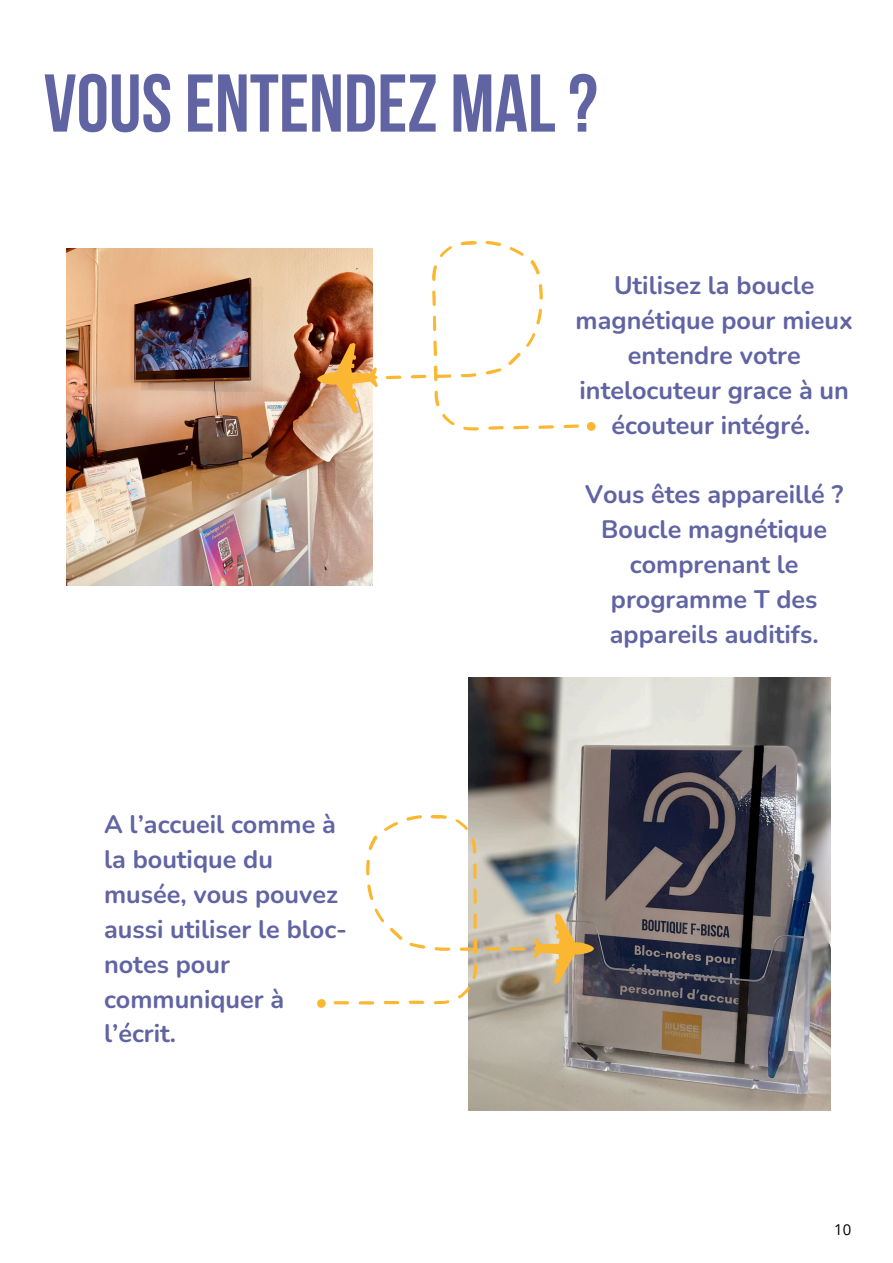
<style>
.page{position:relative;width:893px;height:1263px;background:#fff}
.page>*{position:absolute;margin:0;border:0;box-sizing:border-box;transform-origin:0 0}
.t1{font:700 81.75px "Bebas Neue";color:#6164a3}
.t2{font:700 25.2px/34.9px "Nunito";color:#6164a3;text-align:center}
.t3{font:15px "Open Sans";color:#000}
</style>
<div class="page">
<img style="left:469px;top:677px;width:361px;height:434px">
<svg style="left:317px;top:812px;width:278px;height:196px"></svg>
<img style="left:67px;top:249px;width:306px;height:336px">
<img style="left:317px;top:343px;width:61px;height:70px">
<svg style="left:386px;top:241px;width:193px;height:189px"></svg>
<svg style="left:587px;top:422px;width:8px;height:9px"></svg>
<h1 class="t1" style="left:44px;top:70px;width:555px">VOUSENTENDEZ MAL?</h1>
<p class="t2" style="left:575px;top:268px;width:279px">Utilisez la boucle magnétique pour mieux entendre votre intelocuteur grace à un écouteur intégré.</p>
<p class="t2" style="left:104px;top:807px;width:245px;text-align:left">A l’accueil comme à la boutique du musée, vous pouvez aussi utiliser le bloc&shy;notes pour communiquer à l’écrit.</p>
<p class="t2" style="left:585px;top:478px;width:260px">Vous êtes appareillé ?</p>
<p class="t2" style="left:601px;top:513px;width:227px">Boucle magnétique comprenant le programme T des appareils auditifs.</p>
<p class="t3" style="left:834px;top:1219px;width:19px">10</p>
</div>
